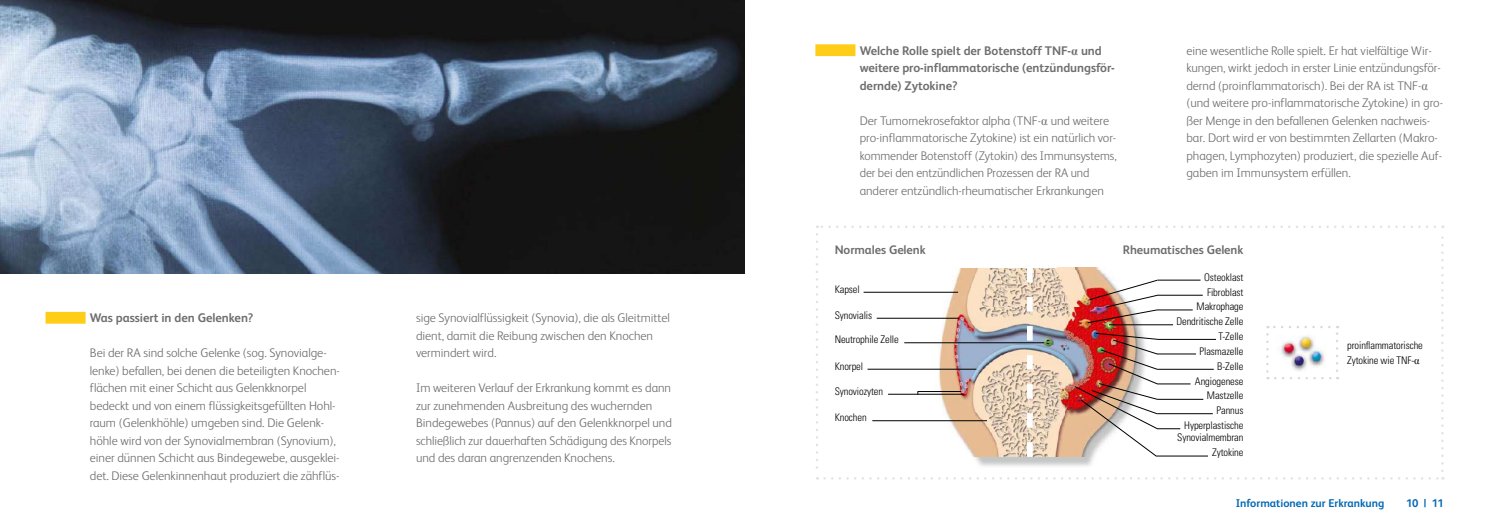
<style>
.page{position:relative;width:1489px;height:525px;background:#fff}
.page>*{position:absolute;margin:0;border:0;box-sizing:border-box;transform-origin:0 0}
.t1{font:300 12.5px/17.5px "FS Albert";letter-spacing:-.005em;color:#6e6e6e}
.t2{font:700 12.5px/17.5px "FS Albert";letter-spacing:-.005em;color:#6e6e6e}
.t3{font:700 12.38px "FS Albert";letter-spacing:-.005em;color:#6e6e6e}
.t4{font:700 11.25px "FS Albert";color:#0068b4}
.t5{font:300 condensed 10.5px/14.9px "Univers LT Std";letter-spacing:-.01em;color:#000;text-align:right}
.s1{font-family:"Times New Roman"}
.s2{font-family:"Times New Roman";font-weight:400}
.s3{font-family:"Times New Roman";font-weight:400;font-stretch:normal}
</style>
<div class="page">
<div style="left:46px;top:312px;width:40px;height:11px;background:#fecd17"></div>
<img style="left:0;top:0;width:744px;height:273px">
<div style="left:815px;top:44px;width:40px;height:12px;background:#fecd17"></div>
<img style="left:972px;top:325px;width:177px;height:141px">
<img style="left:923px;top:268px;width:134px;height:24px">
<img style="left:1057px;top:268px;width:47px;height:3px">
<img style="left:923px;top:317px;width:19px;height:105px">
<img style="left:942px;top:271px;width:205px;height:185px">
<svg style="left:1026px;top:268px;width:6px;height:188px"></svg>
<hr style="left:1157px;top:309px;width:35px;height:1px;background:#000">
<hr style="left:1157px;top:295px;width:45px;height:1px;background:#000">
<hr style="left:1157px;top:280px;width:43px;height:1px;background:#000">
<hr style="left:863px;top:292px;width:95px;height:1px;background:#000">
<hr style="left:876px;top:318px;width:82px;height:1px;background:#000">
<hr style="left:904px;top:342px;width:140px;height:1px;background:#000">
<hr style="left:867px;top:369px;width:109px;height:1px;background:#000">
<hr style="left:1157px;top:339px;width:58px;height:1px;background:#000">
<hr style="left:1157px;top:369px;width:56px;height:1px;background:#000">
<img style="left:1086px;top:279px;width:71px;height:44px">
<hr style="left:888px;top:394px;width:76px;height:1px;background:#000">
<hr style="left:917px;top:391px;width:44px;height:1px;background:#000">
<hr style="left:1157px;top:413px;width:55px;height:1px;background:#000">
<hr style="left:872px;top:420px;width:114px;height:1px;background:#000">
<hr style="left:1108px;top:324px;width:64px;height:1px;background:#000">
<svg style="left:816px;top:234px;width:2px;height:245px"></svg>
<svg style="left:824px;top:477px;width:619px;height:2px"></svg>
<svg style="left:1441px;top:225px;width:2px;height:240px"></svg>
<svg style="left:817px;top:225px;width:611px;height:3px"></svg>
<img style="left:1074px;top:332px;width:134px;height:124px">
<img style="left:1267px;top:327px;width:64px;height:51px">
<svg style="left:1266px;top:334px;width:2px;height:45px"></svg>
<svg style="left:1274px;top:376px;width:63px;height:3px"></svg>
<svg style="left:1336px;top:326px;width:2px;height:44px"></svg>
<svg style="left:1267px;top:326px;width:62px;height:2px"></svg>
<p class="t2" style="left:90px;top:309px;width:165px">Was passiert in den Gelenken?</p>
<p class="t1" style="left:90px;top:344px;width:251px">Bei der RA sind solche Gelenke (sog. Synovialge&shy;lenke) befallen, bei denen die beteiligten Knochen&shy;flächen mit einer Schicht aus Gelenkknorpel bedeckt und von einem flüssigkeitsgefüllten Hohl&shy;raum (Gelenkhöhle) umgeben sind. Die Gelenk&shy;höhle wird von der Synovialmembran (Synovium), einer dünnen Schicht aus Bindegewebe, ausgeklei&shy;det. Diese Gelenkinnenhaut produziert die zähflüs-</p>
<p class="t1" style="left:416px;top:309px;width:255px">sige Synovialflüssigkeit (Synovia), die als Gleitmittel dient, damit die Reibung zwischen den Knochen vermindert wird.</p>
<p class="t1" style="left:416px;top:379px;width:257px">Im weiteren Verlauf der Erkrankung kommt es dann zur zunehmenden Ausbreitung des wuchernden Bindegewebes (Pannus) auf den Gelenkknorpel und schließlich zur dauerhaften Schädigung des Knorpels und des daran angrenzenden Knochens.</p>
<p class="t2" style="left:859px;top:41px;width:256px">Welche Rolle spielt der Botenstoff TNF-<span class="s1">α</span> und weitere pro-inflammatorische (entzündungsför&shy;dernde) Zytokine?</p>
<p class="t1" style="left:859px;top:112px;width:258px">Der Tumornekrosefaktor alpha (TNF-<span class="s2">α</span> und weitere pro-inflammatorische Zytokine) ist ein natürlich vor&shy;kommender Botenstoff (Zytokin) des Immun sys tems, der bei den entzündlichen Prozessen der RA und anderer entzündlich-rheumatischer Erkrankungen</p>
<p class="t1" style="left:1186px;top:42px;width:258px">eine wesentliche Rolle spielt. Er hat vielfältige Wir&shy;kungen, wirkt jedoch in erster Linie entzündungsför&shy;dernd (proinflammatorisch). Bei der RA ist TNF-<span class="s2">α </span>(und weitere pro-inflammatorische Zytokine) in gro&shy;ßer Menge in den befallenen Gelenken nachweis&shy;bar. Dort wird er von bestimmten Zellarten (Makro&shy;phagen, Lymphozyten) produziert, die spezielle Auf&shy;gaben im Immunsystem erfüllen.</p>
<p class="t3" style="left:834px;top:243px;width:93px">Normales Gelenk</p>
<p class="t3" style="left:1122px;top:243px;width:122px">Rheumatisches Gelenk</p>
<p class="t5" style="left:834px;top:281px;width:27px">Kapsel</p>
<p class="t5" style="left:834px;top:307px;width:39px">Synovialis</p>
<p class="t5" style="left:834px;top:332px;width:66px">Neutrophile Zelle</p>
<p class="t5" style="left:834px;top:358px;width:30px">Knorpel</p>
<p class="t5" style="left:834px;top:383px;width:50px">Synoviozyten</p>
<p class="t5" style="left:834px;top:409px;width:33px">Knochen</p>
<p class="t5" style="left:1176px;top:269px;width:68px">Osteoklast<br>Fibroblast<br>Makrophage<br>Dendritische Zelle<br>T-Zelle<br>Plasmazelle<br>B-Zelle<br>Angiogenese<br>Mastzelle<br>Pannus<br>Hyperplastische</p>
<p class="t5" style="left:1177px;top:430px;width:68px">Synovialmembran<br>Zytokine</p>
<p class="t5" style="left:1346px;top:337px;width:77px;text-align:left">proinflammatorische<br>Zytokine wie TNF-<span class="s3">α</span></p>
<p class="t4" style="left:1235px;top:496px;width:150px">Informationen zur Erkrankung</p>
<p class="t4" style="left:1405px;top:496px;width:39px">10 | 11</p>
</div>
